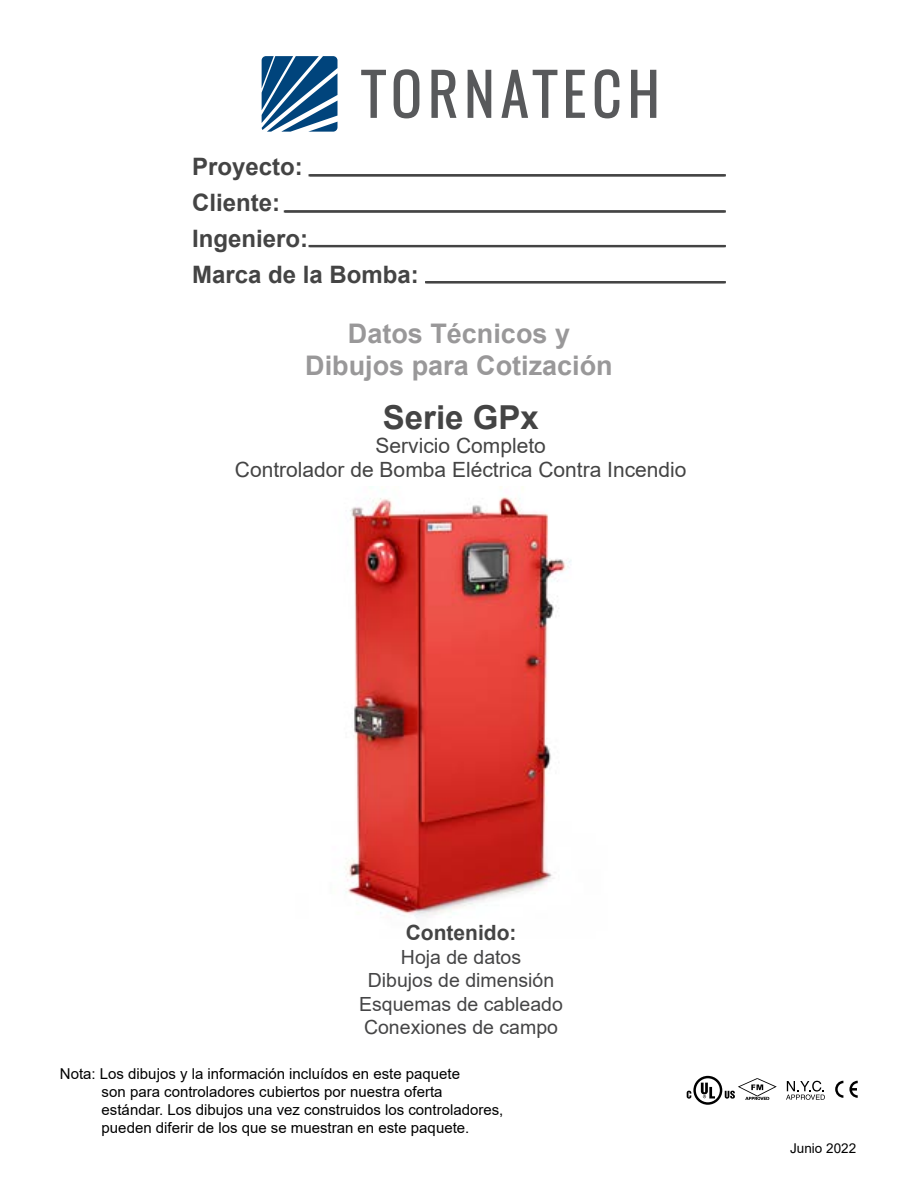
<style>
.page{position:relative;width:918px;height:1188px;background:#fff}
.page>*{position:absolute;margin:0;border:0;box-sizing:border-box;transform-origin:0 0}
.t1{font:700 33px "Arial";color:#444}
.t2{font:700 27px/32.4px "Arial";color:#999899;text-align:center}
.t3{font:700 24px/36px "Arial";color:#444}
.t4{font:21px/24px "Arial";color:#444;text-align:center}
.t5{font:700 21px "Arial";color:#444}
.t6{font:19.5px/23.4px "Arial";color:#454546;text-align:center}
.t7{font:15px/18px "Arial";color:#000}
.t8{font:13.5px "Arial";color:#000}
</style>
<div class="page">
<img style="left:345px;top:486px;width:227px;height:432px">
<svg style="left:361px;top:70px;width:25px;height:48px"></svg>
<svg style="left:394px;top:69px;width:25px;height:49px"></svg>
<svg style="left:431px;top:70px;width:25px;height:48px"></svg>
<svg style="left:468px;top:70px;width:23px;height:48px"></svg>
<svg style="left:501px;top:70px;width:56px;height:48px"></svg>
<svg style="left:566px;top:70px;width:19px;height:48px"></svg>
<svg style="left:595px;top:69px;width:24px;height:49px"></svg>
<svg style="left:631px;top:70px;width:25px;height:48px"></svg>
<svg style="left:262px;top:56px;width:76px;height:76px"></svg>
<hr style="left:310px;top:174px;width:416px;height:2px;background:#444">
<hr style="left:285px;top:210px;width:441px;height:3px;background:#444">
<hr style="left:310px;top:245px;width:416px;height:2px;background:#444">
<hr style="left:426px;top:281px;width:300px;height:2px;background:#444">
<svg style="left:786px;top:1081px;width:39px;height:19px"></svg>
<svg style="left:835px;top:1081px;width:8px;height:17px"></svg>
<svg style="left:849px;top:1081px;width:9px;height:17px"></svg>
<svg style="left:687px;top:1076px;width:90px;height:29px"></svg>
<hr style="left:309px;top:174px;width:416px;height:2px;background:#444">
<hr style="left:284px;top:210px;width:441px;height:3px;background:#444">
<hr style="left:309px;top:245px;width:416px;height:2px;background:#444">
<hr style="left:425px;top:281px;width:300px;height:2px;background:#444">
<h3 class="t3" style="left:192px;top:149px;width:228px">Proyecto:<br>Cliente:<br>Ingeniero:<br>Marca de la Bomba:</h3>
<h2 class="t2" style="left:305px;top:317px;width:309px">Datos Técnicos y<br>Dibujos para Cotización</h2>
<h1 class="t1" style="left:383px;top:394px;width:157px">Serie GPx</h1>
<h3 class="t4" style="left:235px;top:433px;width:453px">Servicio Completo<br>Controlador de Bomba Eléctrica Contra Incendio</h3>
<h3 class="t5" style="left:406px;top:918px;width:112px">Contenido:</h3>
<h3 class="t6" style="left:359px;top:945px;width:205px">Hoja de datos<br>Dibujos de dimensión<br>Esquemas de cableado<br>Conexiones de campo</h3>
<p class="t7" style="left:102px;top:1065px;width:403px;text-indent:-42px">Nota: Los dibujos y la información incluídos en este paquete<br>son para controladores cubiertos por nuestra oferta estándar. Los dibujos una vez construidos los controladores, pueden diferir de los que se muestran en este paquete.</p>
<p class="t8" style="left:790px;top:1139px;width:68px">Junio 2022</p>
</div>
